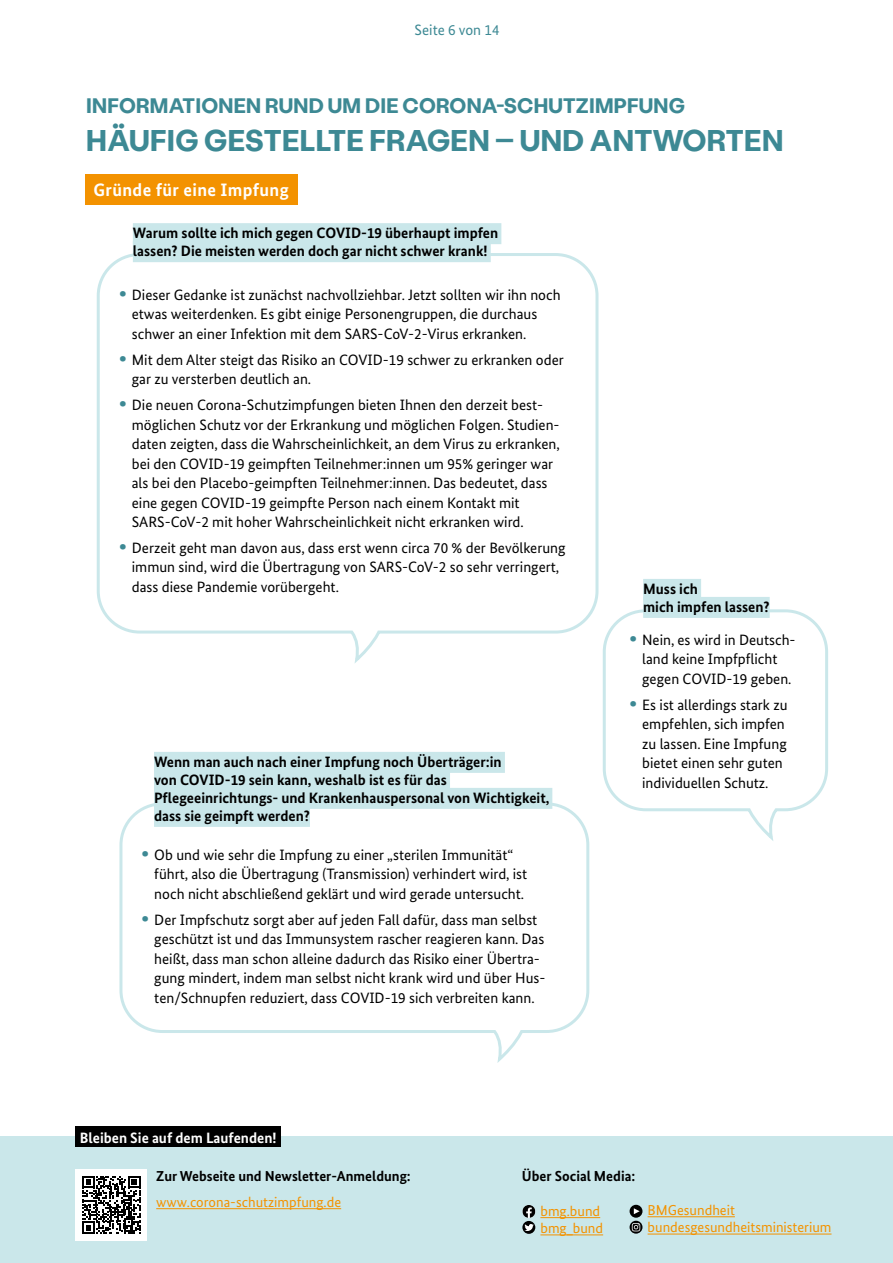
<style>
.page{position:relative;width:893px;height:1263px;background:#fff}
.page>*{position:absolute;margin:0;border:0;box-sizing:border-box;transform-origin:0 0}
.t1{font:700 30px "Stabil Grotesk";letter-spacing:.01em;color:#3d8994}
.t2{font:700 21px "Stabil Grotesk";letter-spacing:.01em;color:#3d8994}
.t3{font:700 18px "Bundes Sans";letter-spacing:.02em;color:#fff}
.t4{font:15px/19.5px "Bundes Sans";color:#000}
.t5{font:700 15px/18px "Bundes Sans";color:#000}
.t6{font:700 15px "Bundes Sans";color:#fff}
.t7{font:15px "Bundes Sans";color:#3d8994}
.t8{font:700 14.55px "Bundes Sans";color:#000}
.t9{font:14.4px/17.2px "Bundes Sans";color:#f39200}
.t10{font:700 14.4px "Bundes Sans";color:#000}
.s1{font-weight:700;font-size:19.5px;color:#3d8994}
</style>
<div class="page">
<div style="left:0;top:1137px;width:893px;height:126px;background:#cae7ea"></div>
<div style="left:75px;top:1127px;width:206px;height:20px;background:#000"></div>
<hr style="left:156px;top:1208px;width:185px;height:1px;background:#f39200">
<div style="left:75px;top:1169px;width:72px;height:72px;background:#fff"></div>
<svg style="left:82px;top:1176px;width:58px;height:58px"></svg>
<hr style="left:648px;top:1216px;width:87px;height:1px;background:#f39200">
<hr style="left:648px;top:1233px;width:183px;height:1px;background:#f39200">
<svg style="left:522px;top:1205px;width:13px;height:13px"></svg>
<svg style="left:522px;top:1221px;width:13px;height:13px"></svg>
<svg style="left:524px;top:1224px;width:10px;height:7px"></svg>
<div style="left:630px;top:1205px;width:12px;height:13px;background:#000;border-radius:50%"></div>
<svg style="left:634px;top:1208px;width:6px;height:6px"></svg>
<svg style="left:630px;top:1221px;width:12px;height:12px"></svg>
<svg style="left:632px;top:1223px;width:8px;height:8px"></svg>
<hr style="left:540px;top:1217px;width:60px;height:1px;background:#f39200">
<hr style="left:540px;top:1234px;width:63px;height:1px;background:#f39200">
<svg style="left:96px;top:253px;width:503px;height:410px"></svg>
<div style="left:133px;top:223px;width:368px;height:21px;background:#cae7ea"></div>
<div style="left:133px;top:241px;width:358px;height:21px;background:#cae7ea"></div>
<svg style="left:602px;top:609px;width:226px;height:232px"></svg>
<div style="left:643px;top:579px;width:58px;height:21px;background:#cae7ea"></div>
<div style="left:643px;top:597px;width:127px;height:21px;background:#cae7ea"></div>
<div style="left:85px;top:174px;width:212px;height:31px;background:#f39200"></div>
<svg style="left:119px;top:801px;width:471px;height:262px"></svg>
<div style="left:154px;top:752px;width:351px;height:21px;background:#cae7ea"></div>
<div style="left:154px;top:770px;width:296px;height:21px;background:#cae7ea"></div>
<div style="left:154px;top:788px;width:398px;height:21px;background:#cae7ea"></div>
<div style="left:154px;top:806px;width:156px;height:21px;background:#cae7ea"></div>
<p class="t7" style="left:415px;top:21px;width:86px">Seite 6 von 14</p>
<h2 class="t2" style="left:86px;top:91px;width:600px">INFORMATIONEN RUND UM DIE CORONA-SCHUTZIMPFUNG</h2>
<h1 class="t1" style="left:86px;top:120px;width:699px">HÄUFIG GESTELLTE FRAGEN – UND ANTWORTEN</h1>
<p class="t3" style="left:94px;top:179px;width:197px">Gründe für eine Impfung</p>
<p class="t5" style="left:133px;top:224px;width:367px">Warum sollte ich mich gegen COVID-19 überhaupt impfen lassen? Die meisten werden doch gar nicht schwer krank!</p>
<p class="t4" style="left:132px;top:285px;width:430px;text-indent:-13px"><span class="s1">•</span> Dieser Gedanke ist zunächst nachvollziehbar. Jetzt sollten wir ihn noch etwas weiterdenken. Es gibt einige Personengruppen, die durchaus schwer an einer Infektion mit dem SARS-CoV-2-Virus erkranken.</p>
<p class="t4" style="left:132px;top:350px;width:433px;text-indent:-13px"><span class="s1">•</span> Mit dem Alter steigt das Risiko an COVID-19 schwer zu erkranken oder gar zu versterben deutlich an.</p>
<p class="t4" style="left:132px;top:395px;width:429px;text-indent:-13px"><span class="s1">•</span> Die neuen Corona-Schutzimpfungen bieten Ihnen den derzeit best&shy;möglichen Schutz vor der Erkrankung und möglichen Folgen. Studien&shy;daten zeigten, dass die Wahrscheinlichkeit, an dem Virus zu erkranken, bei den COVID-19 geimpften Teilnehmer:innen um 95% geringer war als bei den Placebo-geimpften Teilnehmer:innen. Das bedeutet, dass eine gegen COVID-19 geimpfte Person nach einem Kontakt mit SARS-CoV-2 mit hoher Wahrscheinlichkeit nicht erkranken wird.</p>
<p class="t4" style="left:132px;top:538px;width:435px;text-indent:-13px"><span class="s1">•</span> Derzeit geht man davon aus, dass erst wenn circa 70 % der Bevölkerung immun sind, wird die Übertragung von SARS-CoV-2 so sehr verringert, dass diese Pandemie vorübergeht.</p>
<p class="t5" style="left:154px;top:752px;width:397px">Wenn man auch nach einer Impfung noch Überträger:in<br>von COVID-19 sein kann, weshalb ist es für das Pflegeeinrichtungs- und Krankenhauspersonal von Wichtigkeit, dass sie geimpft werden?</p>
<p class="t4" style="left:154px;top:845px;width:374px;text-indent:-13px"><span class="s1">•</span> Ob und wie sehr die Impfung zu einer „sterilen Immunität“ führt, also die Übertragung (Transmission) verhindert wird, ist noch nicht abschließend geklärt und wird gerade untersucht.</p>
<p class="t4" style="left:154px;top:910px;width:393px;text-indent:-13px"><span class="s1">•</span> Der Impfschutz sorgt aber auf jeden Fall dafür, dass man selbst geschützt ist und das Immunsystem rascher reagieren kann. Das heißt, dass man schon alleine dadurch das Risiko einer Übertra&shy;gung mindert, indem man selbst nicht krank wird und über Hus&shy;ten/Schnupfen reduziert, dass COVID-19 sich verbreiten kann.</p>
<p class="t5" style="left:643px;top:580px;width:128px">Muss ich<br>mich impfen lassen?</p>
<p class="t4" style="left:629px;top:630px;width:168px;text-align:center"><span class="s1">•</span> Nein, es wird in Deutsch&shy;land keine Impfpflicht gegen COVID-19 geben.</p>
<p class="t4" style="left:642px;top:695px;width:147px;text-indent:-13px"><span class="s1">•</span> Es ist allerdings stark zu empfehlen, sich impfen zu lassen. Eine Impfung bietet einen sehr guten individuellen Schutz.</p>
<p class="t6" style="left:80px;top:1128px;width:198px">Bleiben Sie auf dem Laufenden!</p>
<p class="t10" style="left:156px;top:1167px;width:256px">Zur Webseite und Newsletter-Anmeldung:</p>
<p class="t9" style="left:156px;top:1193px;width:186px">www.corona-schutzimpfung.de</p>
<p class="t8" style="left:522px;top:1167px;width:115px">Über Social Media:</p>
<p class="t9" style="left:540px;top:1202px;width:64px">bmg.bund bmg_bund</p>
<p class="t9" style="left:648px;top:1201px;width:185px">BMGesundheit bundesgesundheitsministerium</p>
</div>
